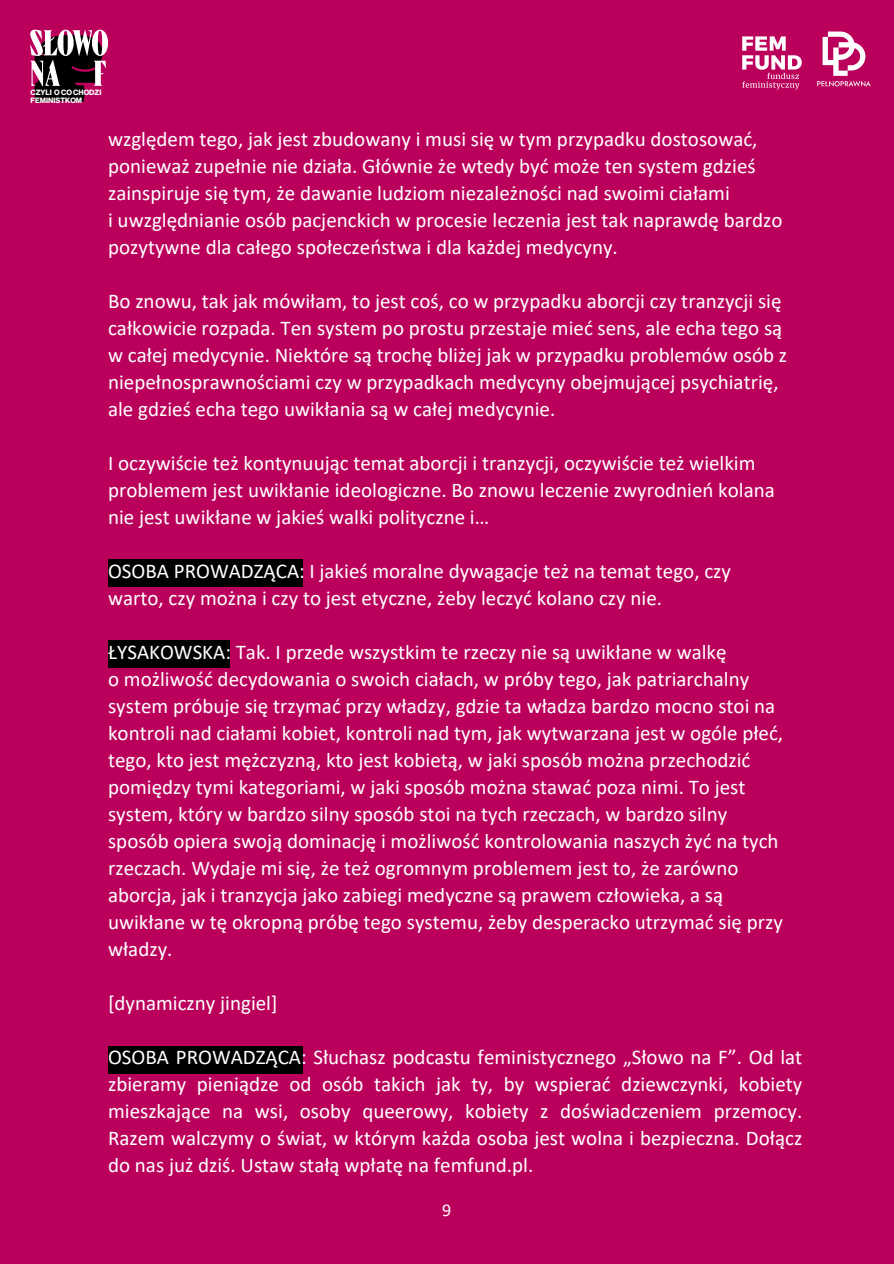
<style>
.page{position:relative;width:894px;height:1264px;background:#fff}
.page>*{position:absolute;margin:0;border:0;box-sizing:border-box;transform-origin:0 0}
.t1{font:21px/27px "Calibri";color:#fff}
.t2{font:18px "Calibri";color:#fff}
.t3{font:700 7.5px "Neue Haas Display";color:#fff}
</style>
<div class="page">
<div style="left:0;top:0;width:893px;height:1263px;background:#bb005c"></div>
<div style="left:108px;top:560px;width:195px;height:27px;background:#000"></div>
<div style="left:108px;top:1046px;width:195px;height:27px;background:#000"></div>
<div style="left:108px;top:641px;width:121px;height:27px;background:#000"></div>
<svg style="left:30px;top:30px;width:78px;height:72px"></svg>
<img style="left:817px;top:31px;width:54px;height:56px">
<img style="left:742px;top:36px;width:60px;height:54px">
<h1 class="t3" style="left:30px;top:89px;width:72px">CZYLI O CO CHODZI</h1>
<h1 class="t3" style="left:30px;top:97px;width:53px">FEMINISTKOM</h1>
<p class="t1" style="left:108px;top:127px;width:675px">względem tego, jak jest zbudowany i musi się w tym przypadku dostosować, ponieważ zupełnie nie działa. Głównie że wtedy być może ten system gdzieś zainspiruje się tym, że dawanie ludziom niezależności nad swoimi ciałami<br>i uwzględnianie osób pacjenckich w procesie leczenia jest tak naprawdę bardzo pozytywne dla całego społeczeństwa i dla każdej medycyny.</p>
<p class="t1" style="left:108px;top:289px;width:680px">Bo znowu, tak jak mówiłam, to jest coś, co w przypadku aborcji czy tranzycji się całkowicie rozpada. Ten system po prostu przestaje mieć sens, ale echa tego są w całej medycynie. Niektóre są trochę bliżej jak w przypadku problemów osób z niepełnosprawnościami czy w przypadkach medycyny obejmującej psychiatrię, ale gdzieś echa tego uwikłania są w całej medycynie.</p>
<p class="t1" style="left:108px;top:451px;width:668px">I oczywiście też kontynuując temat aborcji i tranzycji, oczywiście też wielkim problemem jest uwikłanie ideologiczne. Bo znowu leczenie zwyrodnień kolana nie jest uwikłane w jakieś walki polityczne i…</p>
<p class="t1" style="left:108px;top:559px;width:624px">OSOBA PROWADZĄCA: I jakieś moralne dywagacje też na temat tego, czy warto, czy można i czy to jest etyczne, żeby leczyć kolano czy nie.</p>
<p class="t1" style="left:108px;top:640px;width:676px">ŁYSAKOWSKA: Tak. I przede wszystkim te rzeczy nie są uwikłane w walkę<br>o możliwość decydowania o swoich ciałach, w próby tego, jak patriarchalny system próbuje się trzymać przy władzy, gdzie ta władza bardzo mocno stoi na kontroli nad ciałami kobiet, kontroli nad tym, jak wytwarzana jest w ogóle płeć, tego, kto jest mężczyzną, kto jest kobietą, w jaki sposób można przechodzić pomiędzy tymi kategoriami, w jaki sposób można stawać poza nimi. To jest system, który w bardzo silny sposób stoi na tych rzeczach, w bardzo silny sposób opiera swoją dominację i możliwość kontrolowania naszych żyć na tych rzeczach. Wydaje mi się, że też ogromnym problemem jest to, że zarówno aborcja, jak i tranzycja jako zabiegi medyczne są prawem człowieka, a są uwikłane w tę okropną próbę tego systemu, żeby desperacko utrzymać się przy władzy.</p>
<p class="t1" style="left:108px;top:991px;width:171px">[dynamiczny jingiel]</p>
<p class="t1" style="left:108px;top:1045px;width:695px;text-align:justify">OSOBA PROWADZĄCA: Słuchasz podcastu feministycznego „Słowo na F”. Od lat zbieramy pieniądze od osób takich jak ty, by wspierać dziewczynki, kobiety mieszkające na wsi, osoby queerowy, kobiety z doświadczeniem przemocy.<br>Razem walczymy o świat, w którym każda osoba jest wolna i bezpieczna. Dołącz do nas już dziś. Ustaw stałą wpłatę na femfund.pl.</p>
<h1 class="t2" style="left:442px;top:1202px;width:11px">9</h1>
</div>
